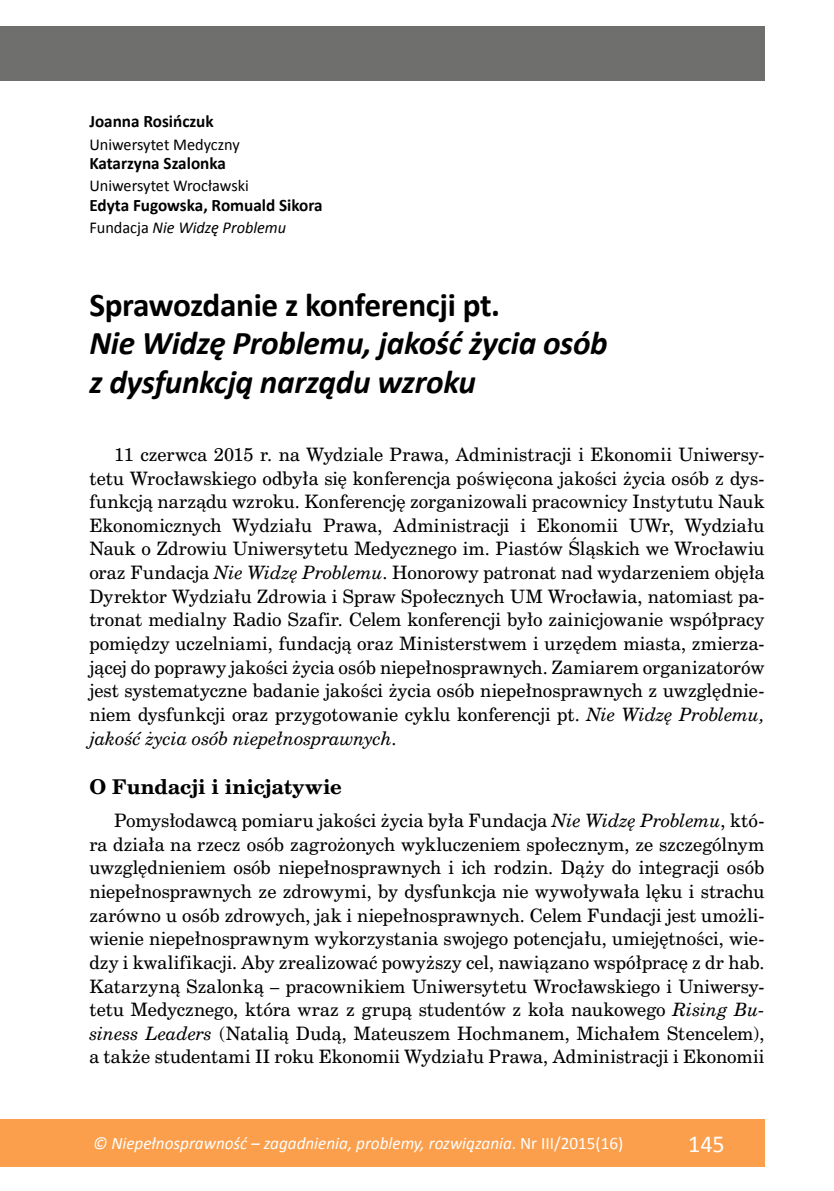
<style>
.page{position:relative;width:834px;height:1191px;background:#fff}
.page>*{position:absolute;margin:0;border:0;box-sizing:border-box;transform-origin:0 0}
.t1{font:italic 700 33.25px/38.3px "Calibri";letter-spacing:-.01em;color:#000}
.t2{font:700 33.25px "Calibri";letter-spacing:-.01em;color:#000}
.t3{font:24.5px "Calibri";color:#fff}
.t4{font:700 19.25px "Cent Schbook PL";color:#000}
.t5{font:17.5px/23.6px "Cent Schbook PL";color:#000;text-align:justify}
.t6{font:italic 17.5px "Calibri";color:#fff}
.t7{font:700 17.5px "Calibri";color:#000}
.t8{font:16.62px "Calibri";color:#000}
.t9{font:italic 16.62px "Calibri";color:#000}
.s1{font-style:normal}
.s2{font-style:italic}
</style>
<div class="page">
<div style="left:0;top:1119px;width:764px;height:47px;background:#fc9f4c"></div>
<div style="left:0;top:26px;width:764px;height:55px;background:#6f6f6e"></div>
<p class="t7" style="left:89px;top:109px;width:126px">Joanna Rosińczuk</p>
<p class="t8" style="left:89px;top:133px;width:152px">Uniwersytet Medyczny</p>
<p class="t7" style="left:89px;top:151px;width:138px">Katarzyna Szalonka</p>
<p class="t8" style="left:89px;top:174px;width:161px">Uniwersytet Wrocławski</p>
<p class="t7" style="left:89px;top:192px;width:235px">Edyta Fugowska, Romuald Sikora</p>
<p class="t9" style="left:89px;top:216px;width:198px"><span class="s1">Fundacja</span> Nie Widzę Problemu</p>
<h1 class="t2" style="left:89px;top:281px;width:412px">Sprawozdanie z konferencji pt.</h1>
<h1 class="t1" style="left:89px;top:323px;width:520px">Nie Widzę Problemu, jakość życia osób z dysfunkcją narządu wzroku</h1>
<p class="t5" style="left:89px;top:442px;width:676px;text-indent:25px">11 czerwca 2015 r. na Wydziale Prawa, Administracji i Ekonomii Uniwersy&shy;tetu Wrocławskiego odbyła się konferencja poświęcona jakości życia osób z dys&shy;funkcją narządu wzroku. Konferencję zorganizowali pracownicy Instytutu Nauk Ekonomicznych Wydziału Prawa, Administracji i Ekonomii UWr, Wydziału Nauk o Zdrowiu Uniwersytetu Medycznego im. Piastów Śląskich we Wrocławiu oraz Fundacja <span class="s2">Nie Widzę Problemu</span>. Honorowy patronat nad wydarzeniem objęła Dyrektor Wydziału Zdrowia i Spraw Społecznych UM Wrocławia, natomiast pa&shy;tronat medialny Radio Szafir. Celem konferencji było zainicjowanie współpracy pomiędzy uczelniami, fundacją oraz Ministerstwem i urzędem miasta, zmierza&shy;jącej do poprawy jakości życia osób niepełnosprawnych. Zamiarem organizatorów jest systematyczne badanie jakości życia osób niepełnosprawnych z uwzględnie&shy;niem dysfunkcji oraz przygotowanie cyklu konferencji pt. <span class="s2">Nie Widzę Problemu, jakość życia osób niepełnosprawnych</span>.</p>
<p class="t4" style="left:89px;top:773px;width:254px">O Fundacji i inicjatywie</p>
<p class="t5" style="left:89px;top:808px;width:676px;text-indent:25px">Pomysłodawcą pomiaru jakości życia była Fundacja <span class="s2">Nie Widzę Problemu</span>, któ&shy;ra działa na rzecz osób zagrożonych wykluczeniem społecznym, ze szczególnym uwzględnieniem osób niepełnosprawnych i ich rodzin. Dąży do integracji osób niepełnosprawnych ze zdrowymi, by dysfunkcja nie wywoływała lęku i strachu zarówno u osób zdrowych, jak i niepełnosprawnych. Celem Fundacji jest umożli&shy;wienie niepełnosprawnym wykorzystania swojego potencjału, umiejętności, wie&shy;dzy i kwalifikacji. Aby zrealizować powyższy cel, nawiązano współpracę z dr hab.<br>Katarzyną Szalonką – pracownikiem Uniwersytetu Wrocławskiego i Uniwersy&shy;tetu Medycznego, która wraz z grupą studentów z koła naukowego <span class="s2">Rising Bu&shy;siness Leaders</span> (Natalią Dudą, Mateuszem Hochmanem, Michałem Stencelem), a także studentami II roku Ekonomii Wydziału Prawa, Administracji i Ekonomii</p>
<p class="t6" style="left:93px;top:1131px;width:531px">© Niepełnosprawność – zagadnienia, problemy, rozwiązania<span class="s1">. Nr III/2015(16)</span></p>
<h2 class="t3" style="left:688px;top:1126px;width:38px">145</h2>
</div>
